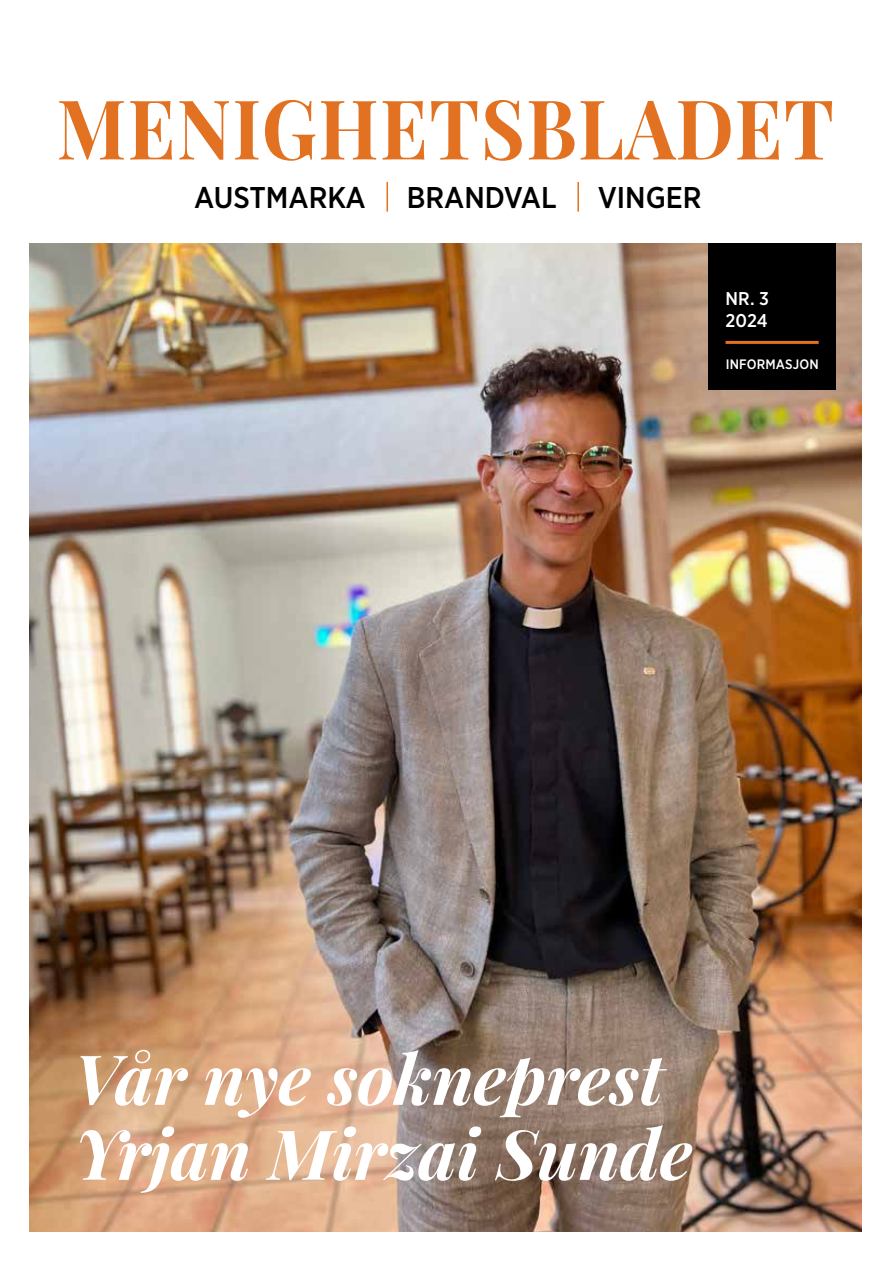
<style>
.page{position:relative;width:893px;height:1263px;background:#fff}
.page>*{position:absolute;margin:0;border:0;box-sizing:border-box;transform-origin:0 0}
.t1{font:700 82.65px "Playfair Display";letter-spacing:.02em;color:#e27221;scale:.91 1}
.t2{font:italic 700 69px/75px "Playfair Display";color:#fff}
.t3{font:500 30px "Gotham Narrow";color:#000}
.t4{font:500 18.45px/22.2px "Gotham Narrow";letter-spacing:.005em;color:#fff}
.t5{font:500 13.65px "Gotham Narrow";letter-spacing:.01em;color:#fff}
</style>
<div class="page">
<img style="left:30px;top:244px;width:831px;height:987px">
<div style="left:708px;top:244px;width:128px;height:146px;background:#000"></div>
<hr style="left:725px;top:341px;width:94px;height:3px;background:#e27221">
<hr style="left:386px;top:182px;width:2px;height:30px;background:#e27221">
<hr style="left:577px;top:182px;width:2px;height:30px;background:#e27221">
<p class="t1" style="left:57px;top:64px;width:856px">MENIGHETSBLADET</p>
<p class="t3" style="left:194px;top:178px;width:173px">AUSTMARKA</p>
<p class="t3" style="left:407px;top:178px;width:151px">BRANDVAL</p>
<p class="t3" style="left:598px;top:178px;width:105px">VINGER</p>
<p class="t4" style="left:725px;top:287px;width:45px">NR. 3<br>2024</p>
<p class="t5" style="left:726px;top:355px;width:94px">INFORMASJON</p>
<p class="t2" style="left:74px;top:1035px;width:620px">Vår nye sokneprest<br>Yrjan Mirzai Sunde</p>
</div>
